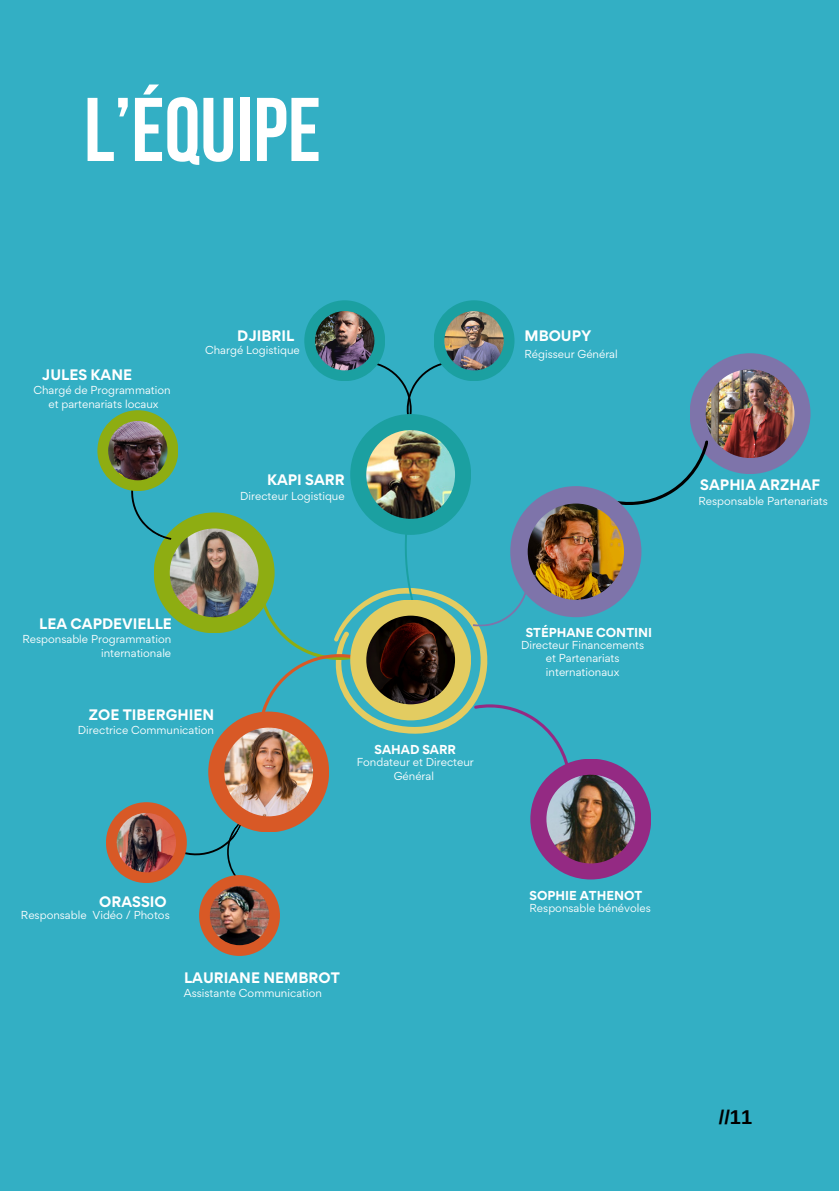
<style>
.page{position:relative;width:839px;height:1191px;background:#fff}
.page>*{position:absolute;margin:0;border:0;box-sizing:border-box;transform-origin:0 0}
.t1{font:700 90.2px "Bebas Neue";color:#fff}
.t2{font:700 20px "Arimo";color:#000}
.t3{font:700 13.6px "Gordita";color:#fff}
.t4{font:700 11.6px "Gordita";color:#fff}
.t5{font:10.4px/13.8px "Gordita";color:#fff;text-align:center}
</style>
<div class="page">
<div style="left:0;top:0;width:838px;height:1191px;background:#33afc4"></div>
<svg style="left:376px;top:363px;width:66px;height:56px"></svg>
<div style="left:350px;top:414px;width:121px;height:121px;background:#1ba0a1;border-radius:50%"></div>
<div style="left:689px;top:353px;width:121px;height:121px;background:#7e74aa;border-radius:50%"></div>
<div style="left:154px;top:512px;width:120px;height:121px;background:#8ead12;border-radius:50%"></div>
<svg style="left:614px;top:440px;width:93px;height:65px"></svg>
<img style="left:170px;top:529px;width:88px;height:88px;border-radius:50%">
<img style="left:366px;top:430px;width:89px;height:89px;border-radius:50%">
<img style="left:705px;top:369px;width:89px;height:89px;border-radius:50%">
<svg style="left:261px;top:530px;width:307px;height:239px"></svg>
<div style="left:350px;top:600px;width:121px;height:120px;background:#e3cc61;border-radius:50%"></div>
<img style="left:366px;top:616px;width:89px;height:88px;border-radius:50%">
<div style="left:304px;top:300px;width:81px;height:81px;background:#1ba0a1;border-radius:50%"></div>
<img style="left:315px;top:311px;width:59px;height:59px;border-radius:50%">
<div style="left:433px;top:300px;width:81px;height:81px;background:#1ba0a1;border-radius:50%"></div>
<img style="left:444px;top:311px;width:59px;height:59px;border-radius:50%">
<svg style="left:182px;top:804px;width:79px;height:75px"></svg>
<div style="left:208px;top:712px;width:121px;height:120px;background:#d85926;border-radius:50%"></div>
<img style="left:224px;top:728px;width:89px;height:88px;border-radius:50%">
<div style="left:106px;top:802px;width:81px;height:81px;background:#d85926;border-radius:50%"></div>
<img style="left:117px;top:813px;width:59px;height:59px;border-radius:50%">
<div style="left:199px;top:875px;width:81px;height:81px;background:#d85926;border-radius:50%"></div>
<img style="left:210px;top:886px;width:59px;height:59px;border-radius:50%">
<div style="left:530px;top:759px;width:121px;height:121px;background:#942a83;border-radius:50%"></div>
<img style="left:546px;top:775px;width:89px;height:88px;border-radius:50%">
<div style="left:510px;top:486px;width:131px;height:131px;background:#7e74aa;border-radius:50%"></div>
<img style="left:527px;top:504px;width:97px;height:96px;border-radius:50%">
<svg style="left:118px;top:484px;width:67px;height:57px"></svg>
<div style="left:97px;top:410px;width:81px;height:81px;background:#8ead12;border-radius:50%"></div>
<img style="left:108px;top:421px;width:59px;height:59px;border-radius:50%">
<h1 class="t1" style="left:84px;top:93px;width:238px">L’ÉQUIPE</h1>
<p class="t3" style="left:42px;top:366px;width:92px">JULES KANE</p>
<h4 class="t5" style="left:33px;top:383px;width:139px">Chargé de Programmation</h4>
<p class="t5" style="left:48px;top:397px;width:112px">et partenariats locaux</p>
<p class="t3" style="left:237px;top:326px;width:59px">DJIBRIL</p>
<p class="t5" style="left:205px;top:343px;width:96px">Chargé Logistique</p>
<p class="t3" style="left:267px;top:470px;width:79px">KAPI SARR</p>
<p class="t5" style="left:240px;top:489px;width:106px">Directeur Logistique</p>
<h3 class="t3" style="left:39px;top:615px;width:134px">LEA CAPDEVIELLE</h3>
<p class="t5" style="left:22px;top:632px;width:150px">Responsable Programmation</p>
<p class="t5" style="left:101px;top:646px;width:72px">internationale</p>
<p class="t3" style="left:89px;top:705px;width:127px">ZOE TIBERGHIEN</p>
<p class="t5" style="left:78px;top:723px;width:138px">Directrice Communication</p>
<p class="t4" style="left:374px;top:742px;width:83px">SAHAD SARR</p>
<p class="t5" style="left:357px;top:755px;width:119px">Fondateur et Directeur<br>Général</p>
<p class="t3" style="left:99px;top:892px;width:69px">ORASSIO</p>
<p class="t5" style="left:21px;top:908px;width:150px">Responsable Vidéo / Photos</p>
<p class="t3" style="left:184px;top:969px;width:157px">LAURIANE NEMBROT</p>
<p class="t5" style="left:184px;top:986px;width:140px">Assistante Communication</p>
<p class="t3" style="left:524px;top:327px;width:69px">MBOUPY</p>
<p class="t5" style="left:524px;top:347px;width:95px">Régisseur Général</p>
<p class="t4" style="left:525px;top:624px;width:128px">STÉPHANE CONTINI</p>
<p class="t5" style="left:521px;top:638px;width:125px">Directeur Financements</p>
<h3 class="t5" style="left:545px;top:651px;width:75px;text-align:left">et Partenariats internationaux</h3>
<h3 class="t3" style="left:700px;top:475px;width:122px">SAPHIA ARZHAF</h3>
<h4 class="t5" style="left:698px;top:494px;width:131px">Responsable Partenariats</h4>
<p class="t4" style="left:529px;top:887px;width:114px">SOPHIE ATHENOT</p>
<p class="t5" style="left:529px;top:900px;width:123px">Responsable bénévoles</p>
<p class="t2" style="left:718px;top:1106px;width:35px">//11</p>
</div>
